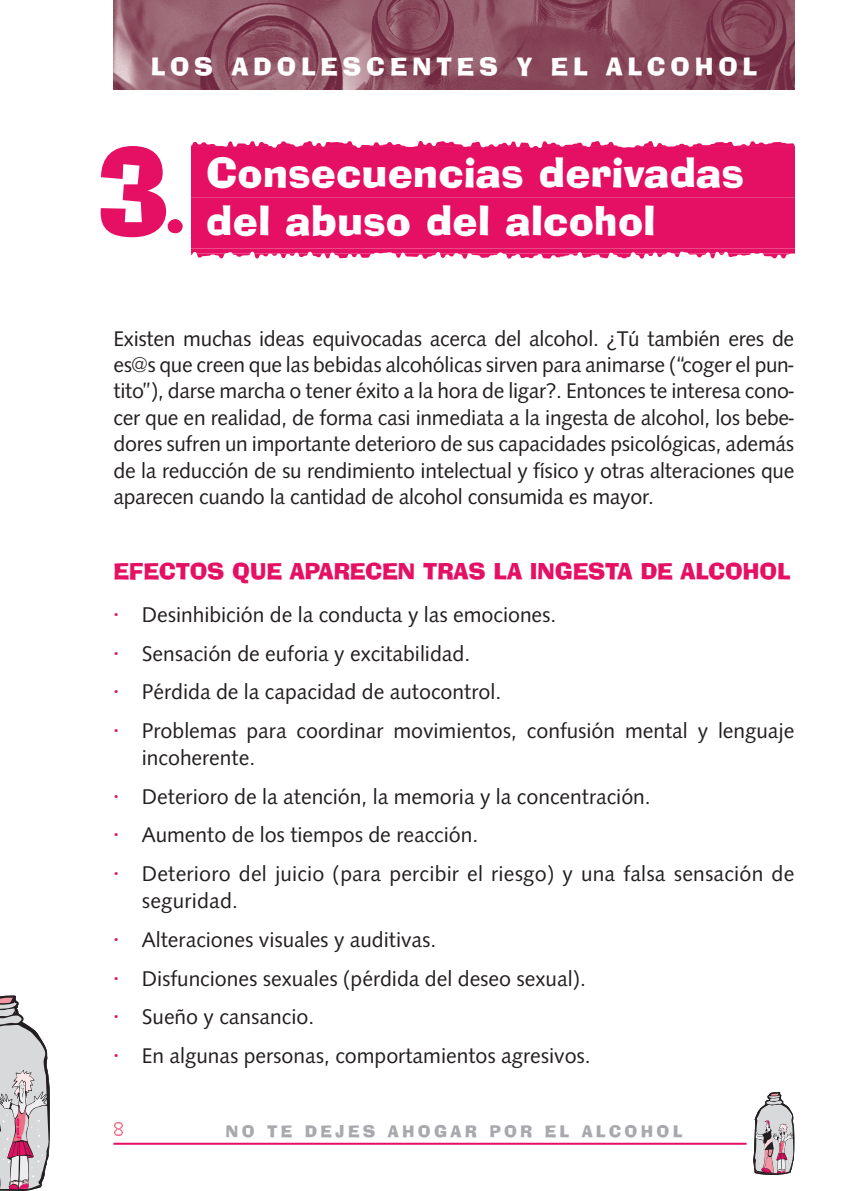
<style>
.page{position:relative;width:851px;height:1191px;background:#fff}
.page>*{position:absolute;margin:0;border:0;box-sizing:border-box;transform-origin:0 0}
.t1{font:114.2px "Ad Lib BT";color:#e50f63}
.t2{font:40px/48px "Ad Lib BT";color:#fff}
.t3{font:24px "Ad Lib BT";letter-spacing:.205em;color:#fff}
.t4{font:22px/26.4px "Syntax";color:#231f20}
.t5{font:22px "Ad Lib BT";letter-spacing:-.015em;color:#e50f63}
.t6{font:16px "Ad Lib BT";letter-spacing:.205em;color:#a8a9ad}
.s1{font-size:60px}
.s2{color:#e50f63}
</style>
<div class="page">
<img style="left:113px;top:0;width:681px;height:89px">
<svg style="left:746px;top:1092px;width:49px;height:83px"></svg>
<svg style="left:0;top:995px;width:50px;height:196px;background:#c9bec3"></svg>
<hr style="left:113px;top:1142px;width:633px;height:2px;background:#e50f63">
<svg style="left:191px;top:141px;width:603px;height:118px;background:#e61e6c"></svg>
<p class="t3" style="left:151px;top:57px;width:607px">LOS ADOLESCENTES Y EL ALCOHOL</p>
<h1 class="t1" style="left:95px;top:149px;width:92px">3<span class="s1">.</span></h1>
<h2 class="t2" style="left:206px;top:154px;width:539px">Consecuencias derivadas del abuso del alcohol</h2>
<p class="t4" style="left:113px;top:327px;width:682px;text-align:justify">Existen muchas ideas equivocadas acerca del alcohol. ¿Tú también eres de es@s que creen que las bebidas alcohólicas sirven para animarse (“coger el pun&shy;tito”), darse marcha o tener éxito a la hora de ligar?. Entonces te interesa cono&shy;cer que en realidad, de forma casi inmediata a la ingesta de alcohol, los bebe&shy;dores sufren un importante deterioro de sus capacidades psicológicas, además de la reducción de su rendimiento intelectual y físico y otras alteraciones que aparecen cuando la cantidad de alcohol consumida es mayor.</p>
<p class="t5" style="left:113px;top:563px;width:678px">EFECTOS QUE APARECEN TRAS LA INGESTA DE ALCOHOL</p>
<p class="t4" style="left:113px;top:603px;width:444px"><span class="s2">•</span> Desinhibición de la conducta y las emociones.</p>
<p class="t4" style="left:113px;top:642px;width:358px"><span class="s2">•</span> Sensación de euforia y excitabilidad.</p>
<p class="t4" style="left:113px;top:680px;width:389px"><span class="s2">•</span> Pérdida de la capacidad de autocontrol.</p>
<p class="t4" style="left:142px;top:719px;width:654px;text-indent:-28px"><span class="s2">•</span> Problemas para coordinar movimientos, confusión mental y lenguaje incoherente.</p>
<p class="t4" style="left:113px;top:785px;width:538px"><span class="s2">•</span> Deterioro de la atención, la memoria y la concentración.</p>
<p class="t4" style="left:113px;top:823px;width:366px"><span class="s2">•</span> Aumento de los tiempos de reacción.</p>
<p class="t4" style="left:142px;top:862px;width:653px;text-indent:-28px"><span class="s2">•</span> Deterioro del juicio (para percibir el riesgo) y una falsa sensación de seguridad.</p>
<p class="t4" style="left:113px;top:928px;width:324px"><span class="s2">•</span> Alteraciones visuales y auditivas.</p>
<p class="t4" style="left:113px;top:966px;width:474px"><span class="s2">•</span> Disfunciones sexuales (pérdida del deseo sexual).</p>
<p class="t4" style="left:113px;top:1005px;width:202px"><span class="s2">•</span> Sueño y cansancio.</p>
<p class="t4" style="left:113px;top:1044px;width:478px"><span class="s2">•</span> En algunas personas, comportamientos agresivos.</p>
<p class="t6" style="left:225px;top:1125px;width:458px">NO TE DEJES AHOGAR POR EL ALCOHOL</p>
</div>
